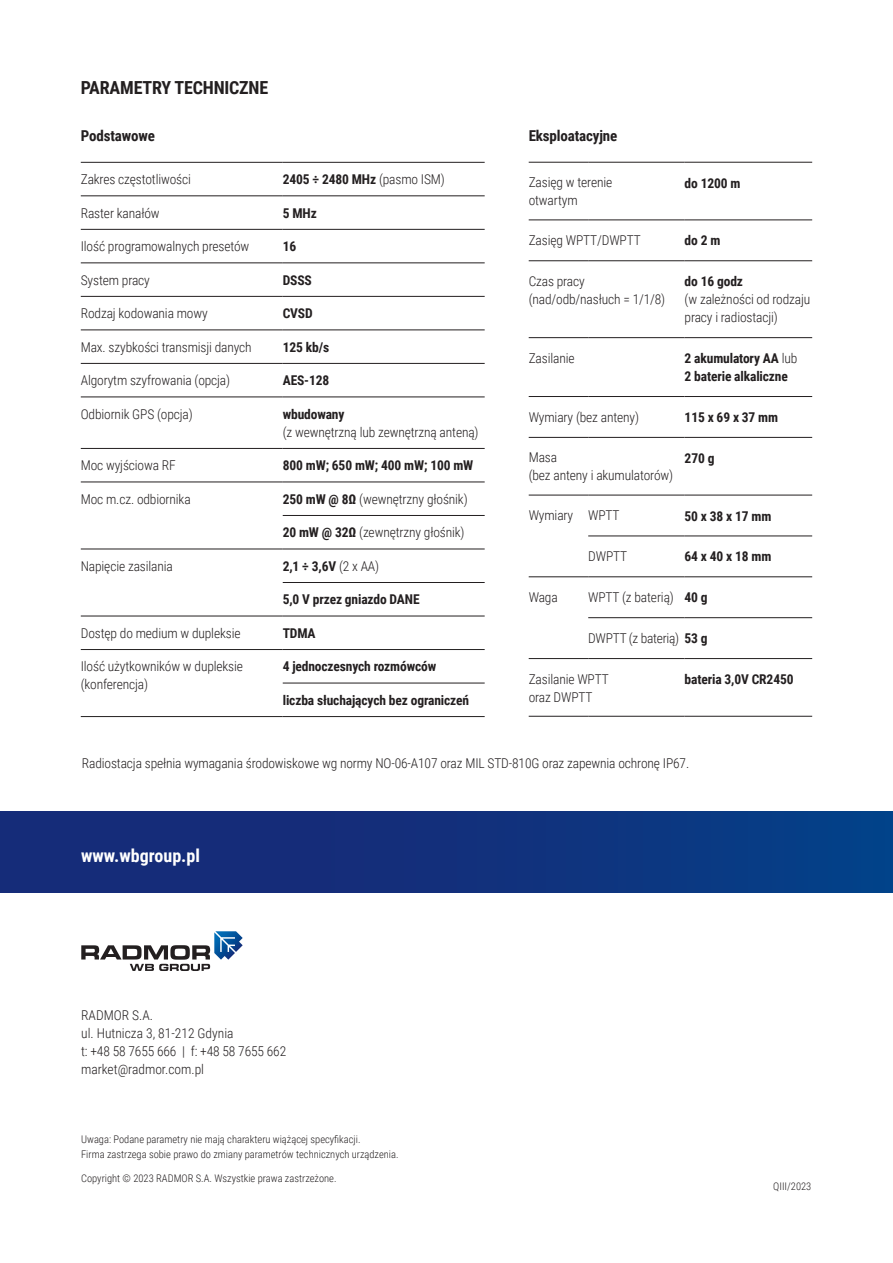
<style>
.page{position:relative;width:893px;height:1263px;background:#fff}
.page>*{position:absolute;margin:0;border:0;box-sizing:border-box;transform-origin:0 0}
.t1{font:700 18px "Roboto Condensed";letter-spacing:-.01em;color:#231f20}
.t2{font:700 18px "Roboto Condensed";color:#fff}
.t3{font:700 15px "Roboto Condensed";letter-spacing:-.01em;color:#231f20}
.t4{font:300 13.5px/18px "Roboto Condensed";letter-spacing:-.01em;color:#231f20}
.t5{font:700 13.5px/18px "Roboto Condensed";letter-spacing:-.01em;color:#231f20}
.t6{font:300 10.5px/15px "Roboto Condensed";color:#231f20}
.s1{font-weight:300}
.s2{font-weight:700}
</style>
<div class="page">
<hr style="left:81px;top:162px;width:202px;height:1px;background:#231f20">
<hr style="left:283px;top:162px;width:202px;height:1px;background:#231f20">
<hr style="left:81px;top:195px;width:202px;height:1px;background:#231f20">
<hr style="left:283px;top:195px;width:202px;height:1px;background:#231f20">
<hr style="left:81px;top:229px;width:202px;height:1px;background:#231f20">
<hr style="left:283px;top:229px;width:202px;height:1px;background:#231f20">
<hr style="left:81px;top:262px;width:202px;height:1px;background:#231f20">
<hr style="left:283px;top:262px;width:202px;height:1px;background:#231f20">
<hr style="left:81px;top:296px;width:202px;height:1px;background:#231f20">
<hr style="left:283px;top:296px;width:202px;height:1px;background:#231f20">
<hr style="left:81px;top:329px;width:202px;height:1px;background:#231f20">
<hr style="left:283px;top:329px;width:202px;height:1px;background:#231f20">
<hr style="left:81px;top:363px;width:202px;height:1px;background:#231f20">
<hr style="left:283px;top:363px;width:202px;height:1px;background:#231f20">
<hr style="left:81px;top:397px;width:202px;height:1px;background:#231f20">
<hr style="left:283px;top:397px;width:202px;height:1px;background:#231f20">
<hr style="left:81px;top:448px;width:202px;height:1px;background:#231f20">
<hr style="left:283px;top:448px;width:202px;height:1px;background:#231f20">
<hr style="left:81px;top:482px;width:202px;height:1px;background:#231f20">
<hr style="left:283px;top:482px;width:202px;height:1px;background:#231f20">
<hr style="left:283px;top:515px;width:202px;height:1px;background:#231f20">
<hr style="left:81px;top:549px;width:202px;height:1px;background:#231f20">
<hr style="left:283px;top:549px;width:202px;height:1px;background:#231f20">
<hr style="left:283px;top:582px;width:202px;height:1px;background:#231f20">
<hr style="left:81px;top:616px;width:202px;height:1px;background:#231f20">
<hr style="left:283px;top:616px;width:202px;height:1px;background:#231f20">
<hr style="left:81px;top:649px;width:202px;height:1px;background:#231f20">
<hr style="left:283px;top:649px;width:202px;height:1px;background:#231f20">
<hr style="left:283px;top:683px;width:202px;height:1px;background:#231f20">
<hr style="left:81px;top:716px;width:202px;height:1px;background:#231f20">
<hr style="left:283px;top:716px;width:202px;height:1px;background:#231f20">
<hr style="left:529px;top:162px;width:59px;height:1px;background:#231f20">
<hr style="left:588px;top:162px;width:97px;height:1px;background:#231f20">
<hr style="left:685px;top:162px;width:127px;height:1px;background:#231f20">
<hr style="left:529px;top:219px;width:59px;height:1px;background:#231f20">
<hr style="left:588px;top:219px;width:97px;height:1px;background:#231f20">
<hr style="left:685px;top:219px;width:127px;height:1px;background:#231f20">
<hr style="left:529px;top:260px;width:59px;height:1px;background:#231f20">
<hr style="left:588px;top:260px;width:97px;height:1px;background:#231f20">
<hr style="left:685px;top:260px;width:127px;height:1px;background:#231f20">
<hr style="left:529px;top:337px;width:59px;height:1px;background:#231f20">
<hr style="left:588px;top:337px;width:97px;height:1px;background:#231f20">
<hr style="left:685px;top:337px;width:127px;height:1px;background:#231f20">
<hr style="left:529px;top:396px;width:59px;height:1px;background:#231f20">
<hr style="left:588px;top:396px;width:97px;height:1px;background:#231f20">
<hr style="left:685px;top:396px;width:127px;height:1px;background:#231f20">
<hr style="left:529px;top:437px;width:59px;height:1px;background:#231f20">
<hr style="left:588px;top:437px;width:97px;height:1px;background:#231f20">
<hr style="left:685px;top:437px;width:127px;height:1px;background:#231f20">
<hr style="left:529px;top:495px;width:59px;height:1px;background:#231f20">
<hr style="left:588px;top:495px;width:97px;height:1px;background:#231f20">
<hr style="left:685px;top:495px;width:127px;height:1px;background:#231f20">
<hr style="left:588px;top:536px;width:97px;height:1px;background:#231f20">
<hr style="left:685px;top:536px;width:127px;height:1px;background:#231f20">
<hr style="left:529px;top:576px;width:59px;height:1px;background:#231f20">
<hr style="left:588px;top:576px;width:97px;height:1px;background:#231f20">
<hr style="left:685px;top:576px;width:127px;height:1px;background:#231f20">
<hr style="left:588px;top:617px;width:97px;height:1px;background:#231f20">
<hr style="left:685px;top:617px;width:127px;height:1px;background:#231f20">
<hr style="left:529px;top:658px;width:59px;height:1px;background:#231f20">
<hr style="left:588px;top:658px;width:97px;height:1px;background:#231f20">
<hr style="left:685px;top:658px;width:127px;height:1px;background:#231f20">
<hr style="left:529px;top:716px;width:59px;height:1px;background:#231f20">
<hr style="left:588px;top:716px;width:97px;height:1px;background:#231f20">
<hr style="left:685px;top:716px;width:127px;height:1px;background:#231f20">
<div style="left:0;top:812px;width:893px;height:81px;background:linear-gradient(to right,#1a2775,#063e86)"></div>
<svg style="left:81px;top:931px;width:162px;height:40px"></svg>
<h1 class="t1" style="left:81px;top:75px;width:189px">PARAMETRY TECHNICZNE</h1>
<p class="t3" style="left:81px;top:125px;width:76px">Podstawowe</p>
<p class="t4" style="left:81px;top:170px;width:112px">Zakres częstotliwości</p>
<p class="t5" style="left:283px;top:170px;width:164px">2405 ÷ 2480 MHz <span class="s1">(pasmo ISM)</span></p>
<p class="t4" style="left:81px;top:203px;width:80px">Raster kanałów</p>
<p class="t5" style="left:283px;top:203px;width:36px">5 MHz</p>
<p class="t4" style="left:81px;top:237px;width:170px">Ilość programowalnych presetów</p>
<p class="t5" style="left:283px;top:237px;width:15px">16</p>
<p class="t4" style="left:81px;top:270px;width:71px">System pracy</p>
<p class="t5" style="left:283px;top:270px;width:31px">DSSS</p>
<p class="t4" style="left:81px;top:304px;width:128px">Rodzaj kodowania mowy</p>
<p class="t5" style="left:283px;top:304px;width:32px">CVSD</p>
<p class="t4" style="left:81px;top:337px;width:172px">Max. szybkości transmisji danych</p>
<p class="t5" style="left:283px;top:337px;width:48px">125 kb/s</p>
<p class="t4" style="left:81px;top:371px;width:151px">Algorytm szyfrowania (opcja)</p>
<p class="t5" style="left:283px;top:371px;width:48px">AES-128</p>
<p class="t4" style="left:81px;top:404px;width:113px">Odbiornik GPS (opcja)</p>
<p class="t5" style="left:283px;top:404px;width:63px">wbudowany</p>
<p class="t4" style="left:283px;top:422px;width:197px">(z wewnętrzną lub zewnętrzną anteną)</p>
<p class="t4" style="left:81px;top:456px;width:97px">Moc wyjściowa RF</p>
<p class="t5" style="left:283px;top:456px;width:192px">800 mW; 650 mW; 400 mW; 100 mW</p>
<p class="t4" style="left:81px;top:489px;width:111px">Moc m.cz. odbiornika</p>
<p class="t4" style="left:283px;top:489px;width:186px"><span class="s2">250 mW @ 8Ω</span> (wewnętrzny głośnik)</p>
<p class="t4" style="left:283px;top:523px;width:183px"><span class="s2">20 mW @ 32Ω</span> (zewnętrzny głośnik)</p>
<p class="t4" style="left:81px;top:556px;width:94px">Napięcie zasilania</p>
<p class="t5" style="left:283px;top:556px;width:98px">2,1 ÷ 3,6V <span class="s1">(2 x AA)</span></p>
<p class="t5" style="left:283px;top:590px;width:138px">5,0 V przez gniazdo DANE</p>
<p class="t4" style="left:81px;top:623px;width:161px">Dostęp do medium w dupleksie</p>
<p class="t5" style="left:283px;top:623px;width:34px">TDMA</p>
<p class="t4" style="left:81px;top:657px;width:164px">Ilość użytkowników w dupleksie (konferencja)</p>
<p class="t5" style="left:283px;top:657px;width:155px">4 jednoczesnych rozmówców</p>
<p class="t5" style="left:283px;top:690px;width:188px">liczba słuchających bez ograniczeń</p>
<p class="t3" style="left:529px;top:125px;width:90px">Eksploatacyjne</p>
<p class="t4" style="left:529px;top:173px;width:85px">Zasięg w terenie otwartym</p>
<p class="t5" style="left:685px;top:173px;width:57px">do 1200 m</p>
<p class="t4" style="left:529px;top:231px;width:114px">Zasięg WPTT/DWPTT</p>
<p class="t5" style="left:685px;top:231px;width:37px">do 2 m</p>
<p class="t4" style="left:529px;top:271px;width:138px">Czas pracy (nad/odb/nasłuch = 1/1/8)</p>
<p class="t5" style="left:685px;top:272px;width:60px">do 16 godz</p>
<p class="t4" style="left:685px;top:290px;width:127px">(w zależności od rodzaju pracy i radiostacji)</p>
<p class="t4" style="left:529px;top:348px;width:47px">Zasilanie</p>
<p class="t5" style="left:685px;top:349px;width:114px">2 akumulatory AA <span class="s1">lub<br></span>2 baterie alkaliczne</p>
<p class="t4" style="left:529px;top:407px;width:112px">Wymiary (bez anteny)</p>
<p class="t5" style="left:685px;top:408px;width:95px">115 x 69 x 37 mm</p>
<p class="t4" style="left:529px;top:448px;width:146px">Masa<br>(bez anteny i akumulatorów)</p>
<p class="t5" style="left:685px;top:449px;width:31px">270 g</p>
<p class="t4" style="left:529px;top:506px;width:92px">Wymiary WPTT</p>
<p class="t5" style="left:685px;top:506px;width:88px">50 x 38 x 17 mm</p>
<p class="t4" style="left:588px;top:547px;width:41px">DWPTT</p>
<p class="t5" style="left:685px;top:547px;width:88px">64 x 40 x 18 mm</p>
<p class="t4" style="left:529px;top:587px;width:31px">Waga</p>
<p class="t4" style="left:588px;top:587px;width:121px">WPTT (z baterią) <span class="s2">40 g</span></p>
<p class="t4" style="left:588px;top:628px;width:121px">DWPTT (z baterią) <span class="s2">53 g</span></p>
<p class="t4" style="left:529px;top:669px;width:82px">Zasilanie WPTT oraz DWPTT</p>
<p class="t5" style="left:685px;top:670px;width:110px">bateria 3,0V CR2450</p>
<p class="t4" style="left:82px;top:754px;width:609px">Radiostacja spełnia wymagania środowiskowe wg normy NO-06-A107 oraz MIL STD-810G oraz zapewnia ochronę IP67.</p>
<h1 class="t2" style="left:81px;top:843px;width:120px">www.wbgroup.pl</h1>
<p class="t4" style="left:81px;top:1005px;width:207px">RADMOR S.A.<br>ul. Hutnicza 3, 81-212 Gdynia<br>t: +48 58 7655 666 | f: +48 58 7655 662 market@radmor.com.pl</p>
<p class="t6" style="left:81px;top:1131px;width:319px">Uwaga: Podane parametry nie mają charakteru wiążącej specyfikacji.<br>Firma zastrzega sobie prawo do zmiany parametrów technicznych urządzenia.</p>
<p class="t6" style="left:81px;top:1170px;width:257px">Copyright © 2023 RADMOR S.A. Wszystkie prawa zastrzeżone.</p>
<p class="t6" style="left:773px;top:1178px;width:40px">QIII/2023</p>
</div>
